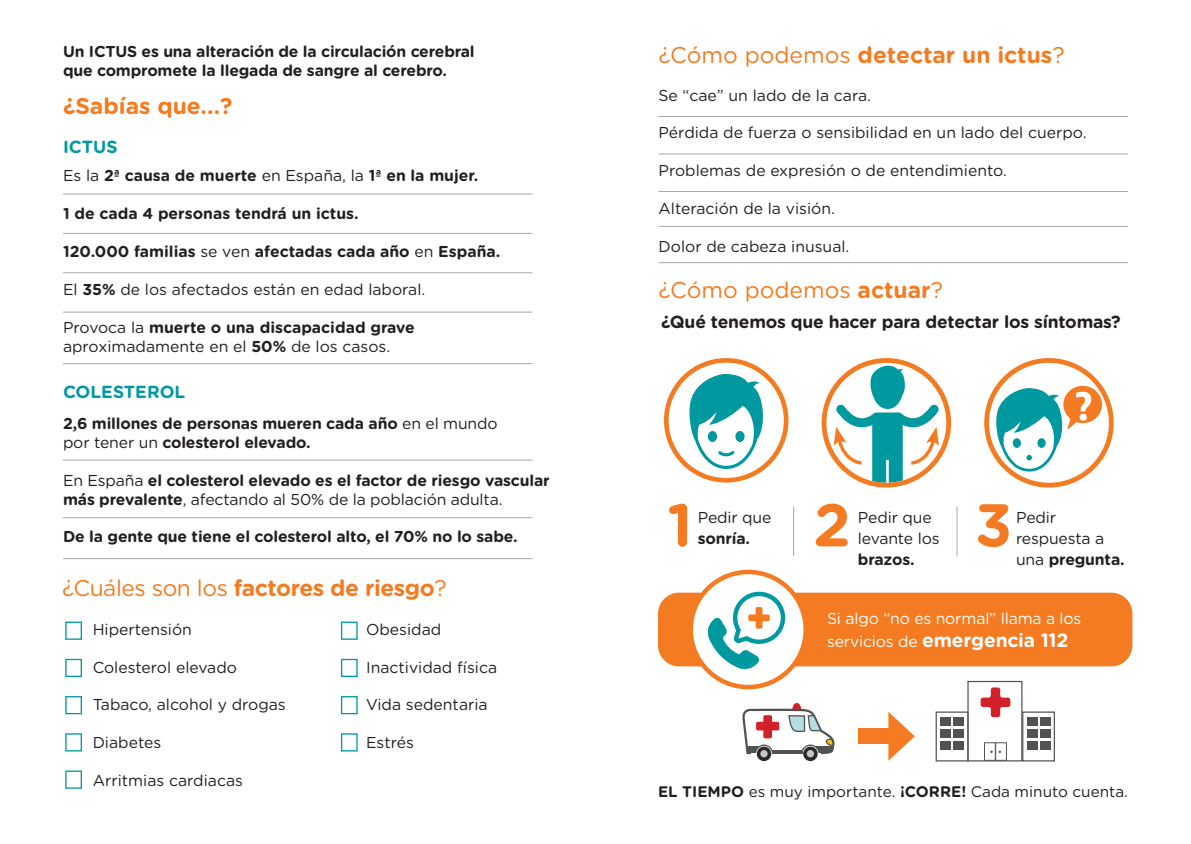
<style>
.page{position:relative;width:1191px;height:844px;background:#fff}
.page>*{position:absolute;margin:0;border:0;box-sizing:border-box;transform-origin:0 0}
.t1{font:700 60.2px "Gotham Rounded";color:#f47b21}
.t2{font:700 39.2px "Read";color:#fff}
.t3{font:700 22.75px "Gotham Rounded";color:#f47b21}
.t4{font:700 22.75px "Gotham Rounded";letter-spacing:-.02em;color:#f47b21}
.t5{font:22.75px "Gotham Rounded";color:#f47b21}
.t6{font:700 19.25px "Gotham Rounded";letter-spacing:-.01em;color:#fff}
.t7{font:700 17.5px "Gotham Rounded";letter-spacing:-.01em;color:#231f20}
.t8{font:700 17.5px "Gotham Rounded";color:#0199a0}
.t9{font:700 15.75px/18.9px "Gotham Rounded";letter-spacing:-.01em;color:#231f20}
.t10{font:15.75px/21px "Gotham Rounded";color:#231f20}
.t11{font:15.75px "Gotham Rounded";letter-spacing:-.01em;color:#fff}
.t12{font:15.4px "Gotham Rounded";color:#231f20}
.s1{font-weight:400}
.s2{font-weight:700}
.s3{font-weight:400;font-size:15.75px}
</style>
<div class="page">
<svg style="left:792px;top:702px;width:9px;height:15px"></svg>
<svg style="left:742px;top:708px;width:93px;height:54px"></svg>
<div style="left:756px;top:721px;width:23px;height:9px;background:#d3212a;border-radius:2px"></div>
<div style="left:763px;top:715px;width:9px;height:23px;background:#d3212a;border-radius:2px"></div>
<svg style="left:772px;top:749px;width:30px;height:4px"></svg>
<hr style="left:658px;top:116px;width:470px;height:1px;background:#a8a9ad">
<hr style="left:658px;top:153px;width:470px;height:1px;background:#a8a9ad">
<hr style="left:658px;top:191px;width:470px;height:1px;background:#a8a9ad">
<hr style="left:658px;top:226px;width:470px;height:1px;background:#a8a9ad">
<hr style="left:658px;top:262px;width:470px;height:1px;background:#a8a9ad">
<hr style="left:793px;top:506px;width:1px;height:50px;background:#a8a9ad">
<hr style="left:956px;top:506px;width:1px;height:50px;background:#a8a9ad">
<div style="left:658px;top:592px;width:474px;height:74px;background:#f47b21;border-radius:21px"></div>
<svg style="left:690px;top:571px;width:115px;height:116px"></svg>
<div style="left:688px;top:569px;width:120px;height:120px;border:5px solid #f47b21;border-radius:50%"></div>
<svg style="left:706px;top:587px;width:85px;height:83px;background:#c1e0de"></svg>
<div style="left:664px;top:358px;width:124px;height:124px;border:5px solid #f47b21;border-radius:50%"></div>
<svg style="left:687px;top:374px;width:80px;height:95px"></svg>
<svg style="left:986px;top:360px;width:125px;height:125px"></svg>
<div style="left:984px;top:358px;width:129px;height:129px;border:5px solid #f47b21;border-radius:50%"></div>
<svg style="left:993px;top:386px;width:109px;height:85px"></svg>
<svg style="left:824px;top:360px;width:124px;height:125px"></svg>
<div style="left:821px;top:358px;width:130px;height:129px;border:5px solid #f47b21;border-radius:50%"></div>
<svg style="left:833px;top:365px;width:106px;height:117px"></svg>
<div style="left:967px;top:680px;width:55px;height:81px;background:#fff;border:1px solid #505352"></div>
<div style="left:935px;top:711px;width:33px;height:50px;background:#fff;border:1px solid #505352"></div>
<div style="left:1022px;top:711px;width:33px;height:50px;background:#fff;border:1px solid #505352"></div>
<div style="left:941px;top:717px;width:10px;height:9px;background:#505352"></div>
<div style="left:941px;top:728px;width:10px;height:9px;background:#505352"></div>
<div style="left:941px;top:740px;width:10px;height:9px;background:#505352"></div>
<div style="left:953px;top:717px;width:10px;height:9px;background:#505352"></div>
<div style="left:953px;top:728px;width:10px;height:9px;background:#505352"></div>
<div style="left:953px;top:740px;width:10px;height:9px;background:#505352"></div>
<div style="left:1027px;top:717px;width:10px;height:9px;background:#505352"></div>
<div style="left:1027px;top:728px;width:10px;height:9px;background:#505352"></div>
<div style="left:1027px;top:740px;width:10px;height:9px;background:#505352"></div>
<div style="left:1040px;top:717px;width:10px;height:9px;background:#505352"></div>
<div style="left:1040px;top:728px;width:10px;height:9px;background:#505352"></div>
<div style="left:1040px;top:740px;width:10px;height:9px;background:#505352"></div>
<div style="left:984px;top:742px;width:11px;height:18px;background:#fff;border:1px solid #505352"></div>
<div style="left:995px;top:742px;width:11px;height:18px;background:#fff;border:1px solid #505352"></div>
<svg style="left:980px;top:687px;width:30px;height:30px"></svg>
<div style="left:858px;top:728px;width:40px;height:16px;background:#f47b21"></div>
<svg style="left:888px;top:712px;width:26px;height:48px"></svg>
<hr style="left:63px;top:193px;width:469px;height:1px;background:#a8a9ad">
<hr style="left:63px;top:272px;width:469px;height:1px;background:#a8a9ad">
<hr style="left:63px;top:233px;width:469px;height:1px;background:#a8a9ad">
<hr style="left:63px;top:311px;width:469px;height:1px;background:#a8a9ad">
<hr style="left:63px;top:363px;width:469px;height:1px;background:#a8a9ad">
<div style="left:65px;top:621px;width:17px;height:18px;border:1px solid #0199a0"></div>
<div style="left:341px;top:621px;width:17px;height:18px;border:1px solid #0199a0"></div>
<div style="left:65px;top:658px;width:17px;height:18px;border:1px solid #0199a0"></div>
<div style="left:341px;top:658px;width:17px;height:18px;border:1px solid #0199a0"></div>
<div style="left:65px;top:696px;width:17px;height:18px;border:1px solid #0199a0"></div>
<div style="left:341px;top:696px;width:17px;height:18px;border:1px solid #0199a0"></div>
<div style="left:65px;top:733px;width:17px;height:18px;border:1px solid #0199a0"></div>
<div style="left:341px;top:733px;width:17px;height:18px;border:1px solid #0199a0"></div>
<div style="left:65px;top:770px;width:17px;height:18px;border:1px solid #0199a0"></div>
<hr style="left:63px;top:517px;width:469px;height:1px;background:#a8a9ad">
<hr style="left:63px;top:558px;width:469px;height:1px;background:#a8a9ad">
<hr style="left:63px;top:459px;width:469px;height:1px;background:#a8a9ad">
<p class="t9" style="left:63px;top:41px;width:413px">Un ICTUS es una alteración de la circulación cerebral que compromete la llegada de sangre al cerebro.</p>
<h3 class="t3" style="left:63px;top:89px;width:171px">¿Sabías que...?</h3>
<p class="t8" style="left:63px;top:134px;width:56px">ICTUS</p>
<p class="t9" style="left:63px;top:166px;width:417px"><span class="s1">Es la</span> 2ª causa de muerte <span class="s1">en España, la</span> 1ª en la mujer.</p>
<p class="t9" style="left:63px;top:203px;width:297px">1 de cada 4 personas tendrá un ictus.</p>
<p class="t9" style="left:63px;top:241px;width:439px">120.000 familias <span class="s1">se ven</span> afectadas cada año <span class="s1">en</span> España.</p>
<p class="t10" style="left:63px;top:278px;width:364px">El <span class="s2">35%</span> de los afectados están en edad laboral.</p>
<p class="t10" style="left:63px;top:317px;width:353px;line-height:18.9px">Provoca la <span class="s2">muerte o una discapacidad grave </span>aproximadamente en el <span class="s2">50%</span> de los casos.</p>
<p class="t8" style="left:63px;top:379px;width:124px">COLESTEROL</p>
<p class="t9" style="left:63px;top:413px;width:436px">2,6 millones de personas mueren cada año <span class="s1">en el mundo por tener un</span> colesterol elevado.</p>
<p class="t9" style="left:63px;top:470px;width:488px"><span class="s1">En España</span> el colesterol elevado es el factor de riesgo vascular más prevalente<span class="s1">, afectando al 50% de la población adulta.</span></p>
<p class="t9" style="left:63px;top:526px;width:456px">De la gente que tiene el colesterol alto, el 70% no lo sabe.</p>
<h3 class="t4" style="left:62px;top:571px;width:386px"><span class="s1">¿Cuáles son los</span> factores de riesgo<span class="s1">?</span></h3>
<p class="t10" style="left:93px;top:618px;width:101px">Hipertensión</p>
<p class="t10" style="left:93px;top:656px;width:146px">Colesterol elevado</p>
<p class="t10" style="left:93px;top:693px;width:195px">Tabaco, alcohol y drogas</p>
<p class="t10" style="left:93px;top:731px;width:70px">Diabetes</p>
<p class="t10" style="left:93px;top:768px;width:152px">Arritmias cardiacas</p>
<p class="t10" style="left:366px;top:618px;width:77px">Obesidad</p>
<p class="t10" style="left:366px;top:656px;width:133px">Inactividad física</p>
<p class="t10" style="left:366px;top:693px;width:123px">Vida sedentaria</p>
<p class="t10" style="left:366px;top:731px;width:49px">Estrés</p>
<h3 class="t3" style="left:658px;top:38px;width:407px"><span class="s1">¿Cómo podemos</span> detectar un ictus<span class="s1">?</span></h3>
<p class="t10" style="left:658px;top:84px;width:214px">Se “cae” un lado de la cara.</p>
<p class="t10" style="left:658px;top:122px;width:429px">Pérdida de fuerza o sensibilidad en un lado del cuerpo.</p>
<p class="t10" style="left:658px;top:159px;width:350px">Problemas de expresión o de entendimiento.</p>
<p class="t10" style="left:658px;top:197px;width:178px">Alteración de la visión.</p>
<p class="t10" style="left:658px;top:235px;width:192px">Dolor de cabeza inusual.</p>
<h3 class="t5" style="left:658px;top:274px;width:286px">¿Cómo podemos <span class="s2">actuar</span>?</h3>
<p class="t7" style="left:661px;top:309px;width:461px">¿Qué tenemos que hacer para detectar los síntomas?</p>
<h2 class="t2" style="left:1075px;top:383px;width:19px">?</h2>
<h1 class="t1" style="left:667px;top:481px;width:27px">1</h1>
<h1 class="t1" style="left:813px;top:481px;width:39px">2</h1>
<h1 class="t1" style="left:974px;top:481px;width:39px">3</h1>
<p class="t10" style="left:858px;top:506px;width:83px">Pedir que levante los</p>
<p class="t9" style="left:858px;top:549px;width:58px">brazos.</p>
<p class="t10" style="left:697px;top:506px;width:75px">Pedir que</p>
<p class="t9" style="left:697px;top:528px;width:54px">sonría.</p>
<p class="t10" style="left:1016px;top:506px;width:110px">Pedir respuesta a una <span class="s2">pregunta.</span></p>
<p class="t11" style="left:827px;top:607px;width:256px">Si algo “no es normal” llama a los</p>
<p class="t6" style="left:827px;top:626px;width:243px"><span class="s3">servicios de</span> emergencia 112</p>
<p class="t12" style="left:658px;top:781px;width:471px"><span class="s2">EL TIEMPO</span> es muy importante. <span class="s2">¡CORRE!</span> Cada minuto cuenta.</p>
</div>
